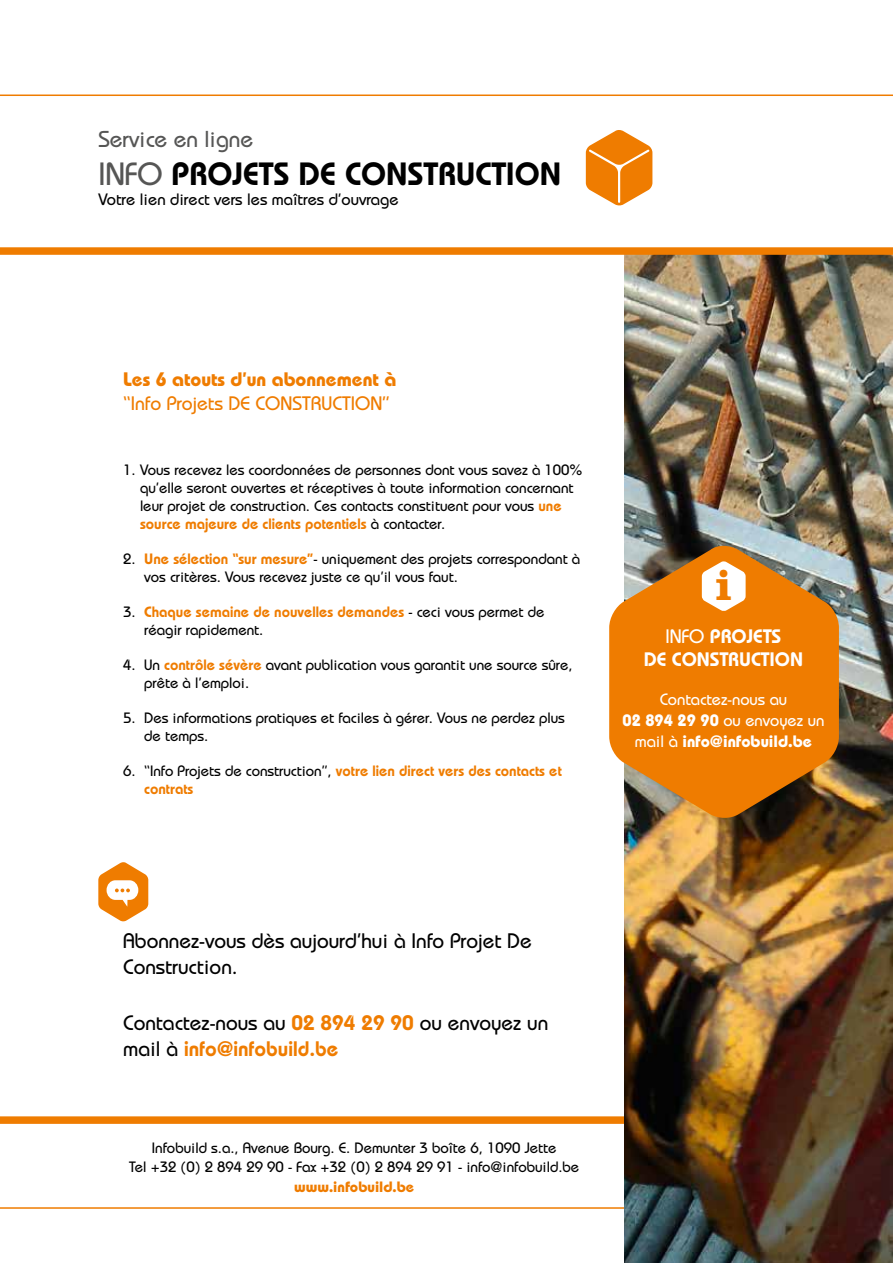
<style>
.page{position:relative;width:893px;height:1263px;background:#fff}
.page>*{position:absolute;margin:0;border:0;box-sizing:border-box;transform-origin:0 0}
.t1{font:700 44.4px "Clarendon LT Std";color:#ef7c00}
.t2{font:600 32.25px "Bauhaus Std";color:#000}
.t3{font:500 22.95px "Bauhaus Std";color:#565655}
.t4{font:500 21px/25.5px "Bauhaus Std";color:#000}
.t5{font:500 19.5px "Bauhaus Std";color:#ef7c00}
.t6{font:700 19.5px "Bauhaus Std";color:#ef7c00}
.t7{font:600 19.5px/23.4px "Bauhaus Std";color:#fff;text-align:center}
.t8{font:500 16.5px/21px "Bauhaus Std";color:#fff;text-align:center}
.t9{font:500 16.5px "Bauhaus Std";color:#000}
.t10{font:500 15px/18px "Bauhaus Std";color:#000}
.t11{font:600 15px/18px "Bauhaus Std";color:#ef7c00}
.t12{font:700 15px "Bauhaus Std";color:#ef7c00}
.s1{font-weight:500;color:#565655}
.s2{font-weight:600;color:#ef7c00}
.s3{font-weight:500;color:#000}
.s4{font-weight:500}
.s5{font-weight:700}
</style>
<div class="page">
<hr style="left:0;top:1207px;width:893px;height:2px;background:#ef7c00">
<div style="left:0;top:1116px;width:893px;height:8px;background:#ef7c00"></div>
<img style="left:624px;top:255px;width:269px;height:1008px">
<div style="left:0;top:247px;width:893px;height:8px;background:#ef7c00"></div>
<hr style="left:0;top:95px;width:893px;height:1px;background:#ef7c00">
<svg style="left:609px;top:544px;width:230px;height:275px;background:#d77f1e"></svg>
<svg style="left:702px;top:561px;width:44px;height:50px"></svg>
<svg style="left:98px;top:862px;width:50px;height:60px"></svg>
<svg style="left:586px;top:130px;width:66px;height:76px"></svg>
<h3 class="t3" style="left:98px;top:125px;width:156px">Service en ligne</h3>
<h2 class="t2" style="left:98px;top:155px;width:465px"><span class="s1">INFO</span> PROJETS DE CONSTRUCTION</h2>
<p class="t9" style="left:98px;top:190px;width:302px">Votre lien direct vers les maîtres d’ouvrage</p>
<h3 class="t6" style="left:123px;top:367px;width:275px">Les 6 atouts d’un abonnement à</h3>
<h3 class="t5" style="left:123px;top:392px;width:268px">“Info Projets DE CONSTRUCTION”</h3>
<p class="t10" style="left:140px;top:461px;width:444px;text-indent:-17px">1. Vous recevez les coordonnées de personnes dont vous savez à 100% qu’elle seront ouvertes et réceptives à toute information concernant leur projet de construction. Ces contacts constituent pour vous <span class="s2">une source majeure de clients potentiels</span> à contacter.</p>
<p class="t10" style="left:144px;top:550px;width:437px;text-indent:-21px">2. <span class="s2">Une sélection “sur mesure”</span>- uniquement des projets correspondant à vos critères. Vous recevez juste ce qu’il vous faut.</p>
<p class="t10" style="left:144px;top:603px;width:402px;text-indent:-21px">3. <span class="s2">Chaque semaine de nouvelles demandes</span> - ceci vous permet de réagir rapidement.</p>
<p class="t10" style="left:144px;top:656px;width:430px;text-indent:-21px">4. Un <span class="s2">contrôle sévère</span> avant publication vous garantit une source sûre, prête à l’emploi.</p>
<p class="t10" style="left:144px;top:709px;width:422px;text-indent:-21px">5. Des informations pratiques et faciles à gérer. Vous ne perdez plus de temps.</p>
<p class="t11" style="left:144px;top:762px;width:419px;text-indent:-21px"><span class="s3">6. “Info Projets de construction”,</span> votre lien direct vers des contacts et contrats</p>
<h1 class="t1" style="left:715px;top:558px;width:19px">i</h1>
<h3 class="t7" style="left:644px;top:624px;width:161px"><span class="s4">INFO</span> PROJETS<br>DE CONSTRUCTION</h3>
<p class="t8" style="left:622px;top:689px;width:203px">Contactez-nous au<br><span class="s5">02 894 29 90</span> ou envoyez un mail à <span class="s5">info@infobuild.be</span></p>
<h3 class="t4" style="left:123px;top:928px;width:410px">Abonnez-vous dès aujourd’hui à Info Projet De<br>Construction.</h3>
<h3 class="t4" style="left:123px;top:1010px;width:426px">Contactez-nous au <span class="s2">02 894 29 90</span> ou envoyez un mail à <span class="s2">info@infobuild.be</span></h3>
<p class="t10" style="left:129px;top:1137px;width:452px;line-height:19.5px;text-align:center">Infobuild s.a., Avenue Bourg. E. Demunter 3 boîte 6, 1090 Jette<br>Tel +32 (0) 2 894 29 90 - Fax +32 (0) 2 894 29 91 - info@infobuild.be</p>
<p class="t12" style="left:294px;top:1177px;width:122px">www.infobuild.be</p>
</div>
